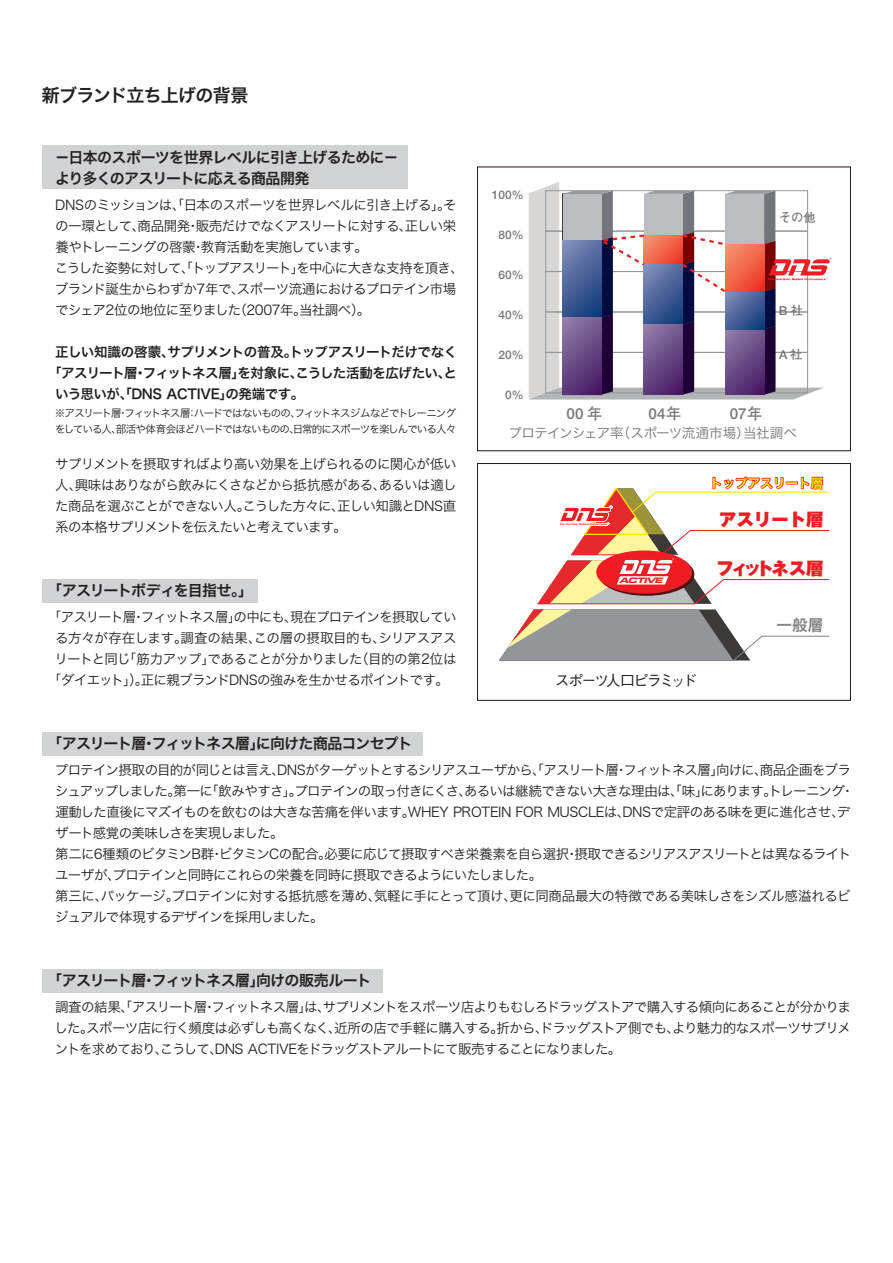
<style>
.page{position:relative;width:893px;height:1263px;background:#fff}
.page>*{position:absolute;margin:0;border:0;box-sizing:border-box;transform-origin:0 0}
.t1{font:18px "Hira Kaku Pro W6";letter-spacing:-.045em;color:#231f20}
.t2{font:17.4px "Gothic MB101 Ult";letter-spacing:-.16em;color:#ee1d23}
.t3{font:17.4px "Gothic MB101 Ult";color:#ee1d23}
.t4{font:15.6px "Hira Kaku Pro W6";color:#808285}
.t5{font:700 15.15px "Futo Go B101";color:#76787b}
.t6{font:15px/21px "Hira Kaku Pro W6";letter-spacing:-.05em;color:#231f20}
.t7{font:500 15px "Gothic BBB";letter-spacing:-.135em;color:#231f20}
.t8{font:13.5px/21px "Hira Kaku Pro W3";letter-spacing:-.05em;color:#231f20}
.t9{font:13.5px "Hira Kaku Pro W6";letter-spacing:-.035em;color:#231f20}
.t10{font:13.5px "Hira Kaku Pro W3";letter-spacing:-.03em;color:#76787b}
.t11{font:12.6px "Hira Kaku Pro W6";color:#ffdc01}
.t12{font:700 12.3px "Futo Go B101";color:#74747c}
.t13{font:700 11.85px "Futo Go B101";color:#76787b}
.t14{font:10.5px/16.5px "Hira Kaku Pro W3";letter-spacing:-.09em;color:#231f20}
.t15{font:italic 7.5px "Eurostile Bold Extended Two";color:#e52125;scale:1.16 1}
</style>
<div class="page">
<div style="left:43px;top:579px;width:215px;height:23px;background:#d1d2d4"></div>
<div style="left:43px;top:733px;width:380px;height:23px;background:#d1d2d4"></div>
<div style="left:43px;top:969px;width:340px;height:23px;background:#d1d2d4"></div>
<div style="left:43px;top:146px;width:365px;height:43px;background:#d1d2d4"></div>
<svg style="left:498px;top:451px;width:332px;height:210px"></svg>
<div style="left:477px;top:463px;width:374px;height:238px;border:1px solid #23161b"></div>
<div style="left:477px;top:167px;width:374px;height:284px;border:1px solid #23161b"></div>
<svg style="left:529px;top:182px;width:302px;height:217px"></svg>
<h1 class="t1" style="left:42px;top:79px;width:208px">新ブランド立ち上げの背景</h1>
<p class="t6" style="left:55px;top:146px;width:345px">－日本のスポーツを世界レベルに引き上げるために－より多くのアスリートに応える商品開発</p>
<p class="t8" style="left:55px;top:193px;width:411px">DNSのミッションは、「日本のスポーツを世界レベルに引き上げる」。その一環として、商品開発･販売だけでなくアスリートに対する、正しい栄養やトレーニングの啓蒙・教育活動を実施しています。<br>こうした姿勢に対して、「トップアスリート」を中心に大きな支持を頂き、ブランド誕生からわずか7年で、スポーツ流通におけるプロテイン市場でシェア2位の地位に至りました（2007年。当社調べ）。</p>
<p class="t9" style="left:55px;top:339px;width:403px">正しい知識の啓蒙、サプリメントの普及。トップアスリートだけでなく</p>
<p class="t9" style="left:48px;top:360px;width:410px">「アスリート層・フィットネス層」を対象に、こうした活動を広げたい、と</p>
<p class="t9" style="left:55px;top:381px;width:251px">いう思いが、「DNS ACTIVE」の発端です。</p>
<p class="t14" style="left:55px;top:404px;width:403px">※アスリート層・フィットネス層：ハードではないものの、フィットネスジムなどでトレーニングをしている人、部活や体育会ほどハードではないものの、日常的にスポーツを楽しんでいる人々</p>
<p class="t8" style="left:55px;top:452px;width:403px;text-align:justify">サプリメントを摂取すればより高い効果を上げられるのに関心が低い人、興味はありながら飲みにくさなどから抵抗感がある、あるいは適した商品を選ぶことができない人。こうした方々に、正しい知識とDNS直系の本格サプリメントを伝えたいと考えています。</p>
<p class="t6" style="left:47px;top:580px;width:207px">「アスリートボディを目指せ。」</p>
<p class="t8" style="left:48px;top:605px;width:410px;text-align:center">「アスリート層・フィットネス層」の中にも、現在プロテインを摂取している方々が存在します。調査の結果、この層の摂取目的も、シリアスアスリートと同じ「筋力アップ」であることが分かりました（目的の第2位は「ダイエット」）。正に親ブランドDNSの強みを生かせるポイントです。</p>
<p class="t13" style="left:492px;top:188px;width:33px">100%</p>
<p class="t13" style="left:498px;top:228px;width:27px">80%</p>
<p class="t13" style="left:498px;top:268px;width:27px">60%</p>
<p class="t13" style="left:498px;top:308px;width:27px">40%</p>
<p class="t13" style="left:498px;top:348px;width:27px">20%</p>
<p class="t13" style="left:505px;top:388px;width:20px">0%</p>
<p class="t12" style="left:779px;top:211px;width:38px">その他</p>
<p class="t12" style="left:779px;top:304px;width:26px">B社</p>
<p class="t12" style="left:779px;top:348px;width:25px">A 社</p>
<p class="t5" style="left:649px;top:404px;width:34px">04年</p>
<p class="t5" style="left:730px;top:404px;width:34px">07年</p>
<p class="t10" style="left:508px;top:421px;width:290px">プロテインシェア率（スポーツ流通市場）当社調べ</p>
<p class="t5" style="left:567px;top:404px;width:37px">00 年</p>
<p class="t11" style="left:710px;top:472px;width:115px">トップアスリート層</p>
<p class="t15" style="left:619px;top:575px;width:41px">ACTIVE</p>
<p class="t7" style="left:555px;top:672px;width:144px">スポーツ人口ピラミッド</p>
<p class="t3" style="left:719px;top:505px;width:106px">アスリート層</p>
<p class="t2" style="left:716px;top:554px;width:108px">フィットネス層</p>
<p class="t4" style="left:776px;top:611px;width:48px">一般層</p>
<p class="t6" style="left:47px;top:733px;width:367px">「アスリート層・フィットネス層」に向けた商品コンセプト</p>
<p class="t8" style="left:55px;top:758px;width:801px">プロテイン摂取の目的が同じとは言え、DNSがターゲットとするシリアスユーザから、「アスリート層・フィットネス層」向けに、商品企画をブラシュアップしました。第一に「飲みやすさ」。プロテインの取っ付きにくさ、あるいは継続できない大きな理由は、「味」にあります。トレーニング・運動した直後にマズイものを飲むのは大きな苦痛を伴います。WHEY PROTEIN FOR MUSCLEは、DNSで定評のある味を更に進化させ、デザート感覚の美味しさを実現しました。<br>第二に6種類のビタミンB群・ビタミンCの配合。必要に応じて摂取すべき栄養素を自ら選択・摂取できるシリアスアスリートとは異なるライトユーザが、プロテインと同時にこれらの栄養を同時に摂取できるようにいたしました。<br>第三に、パッケージ。プロテインに対する抵抗感を薄め、気軽に手にとって頂け、更に同商品最大の特徴である美味しさをシズル感溢れるビジュアルで体現するデザインを採用しました。</p>
<p class="t6" style="left:47px;top:970px;width:326px">「アスリート層・フィットネス層」向けの販売ルート</p>
<p class="t8" style="left:55px;top:995px;width:798px;text-align:justify">調査の結果、「アスリート層・フィットネス層」は、サプリメントをスポーツ店よりもむしろドラッグストアで購入する傾向にあることが分かりました。スポーツ店に行く頻度は必ずしも高くなく、近所の店で手軽に購入する。折から、ドラッグストア側でも、より魅力的なスポーツサプリメントを求めており、こうして、DNS ACTIVEをドラッグストアルートにて販売することになりました。</p>
</div>
